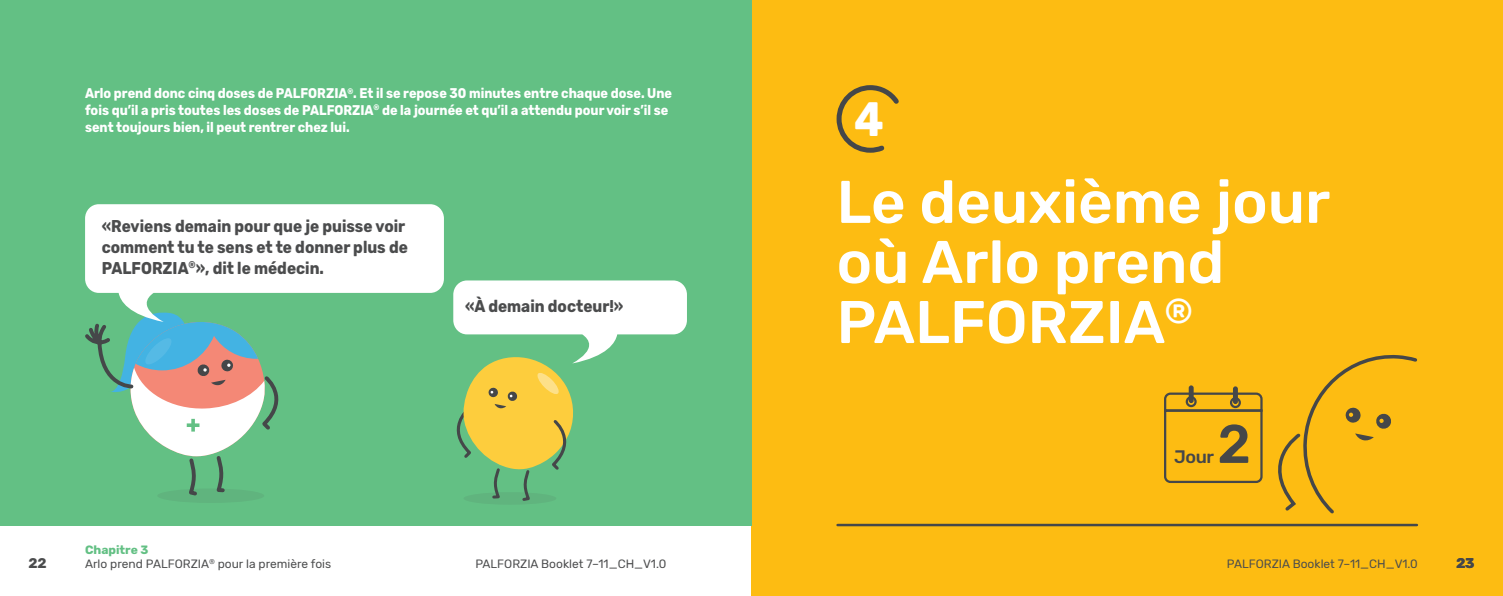
<style>
.page{position:relative;width:1503px;height:596px;background:#fff}
.page>*{position:absolute;margin:0;border:0;box-sizing:border-box;transform-origin:0 0}
.Info_Head{font:500 60px/60px "Rubik";color:#fff}
.Chapter_Heading{font:500 54px "Rubik";color:#454749}
.Info_Head-2{font:700 48px "Rubik";color:#fff;scale:.9 1}
.Chapter_Heading-2{font:500 18px "Rubik";color:#454749}
.Dialogue_Main_Copy{font:700 17px/21px "Rubik";color:#4b4c4d;scale:.9 1}
._14pt_Dialogue_Main{font:700 14px/16.8px "Rubik";color:#fff;scale:.9 1}
.t1{font:700 14px "Rubik";color:#4b4c4d}
.Folio{font:700 14px "Rubik";color:#454749}
._12pt_Rubik_Regular{font:12px "Rubik";color:#4b4c4d}
._12pt_Rubik_Regular-2{font:700 12px "Rubik";color:#63c084}
</style>
<div class="page">
<div style="left:751px;top:0;width:751px;height:595px;background:#fdbc12"></div>
<div style="left:0;top:0;width:751px;height:524px;background:#63c084"></div>
<div style="left:463px;top:492px;width:93px;height:12px;background:#60b47e;border-radius:50%"></div>
<svg style="left:85px;top:322px;width:194px;height:176px"></svg>
<svg style="left:157px;top:488px;width:107px;height:14px"></svg>
<svg style="left:85px;top:204px;width:359px;height:118px;fill:#fff"></svg>
<svg style="left:453px;top:280px;width:234px;height:222px"></svg>
<hr style="left:837px;top:523px;width:579px;height:3px;background:#454749">
<svg style="left:1164px;top:355px;width:253px;height:159px"></svg>
<div style="left:1229px;top:397px;width:11px;height:11px;border:2px solid #454749;border-radius:50%"></div>
<div style="left:1232px;top:386px;width:5px;height:18px;background:#454749;border-radius:2px"></div>
<div style="left:1185px;top:396px;width:11px;height:11px;border:2px solid #454749;border-radius:50%"></div>
<div style="left:1188px;top:385px;width:5px;height:18px;background:#454749;border-radius:2px"></div>
<svg style="left:836px;top:85px;width:63px;height:68px"></svg>
<p class="_14pt_Dialogue_Main" style="left:85px;top:85px;width:653px">Arlo prend donc cinq doses de PALFORZIA<sup>®</sup>. Et il se repose 30 minutes entre chaque dose. Une fois qu’il a pris toutes les doses de PALFORZIA<sup>®</sup> de la journée et qu’il a attendu pour voir s’il se sent toujours bien, il peut rentrer chez lui.</p>
<p class="Dialogue_Main_Copy" style="left:102px;top:216px;width:341px">«Reviens demain pour que je puisse voir comment tu te sens et te donner plus de<br>PALFORZIA<sup>®</sup>», dit le médecin.</p>
<p class="Dialogue_Main_Copy" style="left:465px;top:295px;width:177px">«À demain docteur!»</p>
<p class="Info_Head-2" style="left:854px;top:91px;width:35px">4</p>
<p class="Info_Head" style="left:836px;top:173px;width:495px">Le deuxième jour où Arlo prend<br>PALFORZIA<sup>®</sup></p>
<p class="Chapter_Heading" style="left:1217px;top:413px;width:35px">2</p>
<p class="Chapter_Heading-2" style="left:1174px;top:446px;width:41px">Jour</p>
<p class="_12pt_Rubik_Regular-2" style="left:85px;top:542px;width:65px">Chapitre 3</p>
<p class="_12pt_Rubik_Regular" style="left:85px;top:556px;width:248px">Arlo prend PALFORZIA<sup>®</sup> pour la première fois</p>
<p class="t1" style="left:28px;top:554px;width:20px">22</p>
<p class="_12pt_Rubik_Regular" style="left:475px;top:556px;width:193px">PALFORZIA Booklet 7–11_CH_V1.0</p>
<p class="_12pt_Rubik_Regular" style="left:1226px;top:556px;width:193px">PALFORZIA Booklet 7–11_CH_V1.0</p>
<p class="Folio" style="left:1456px;top:554px;width:20px">23</p>
</div>
